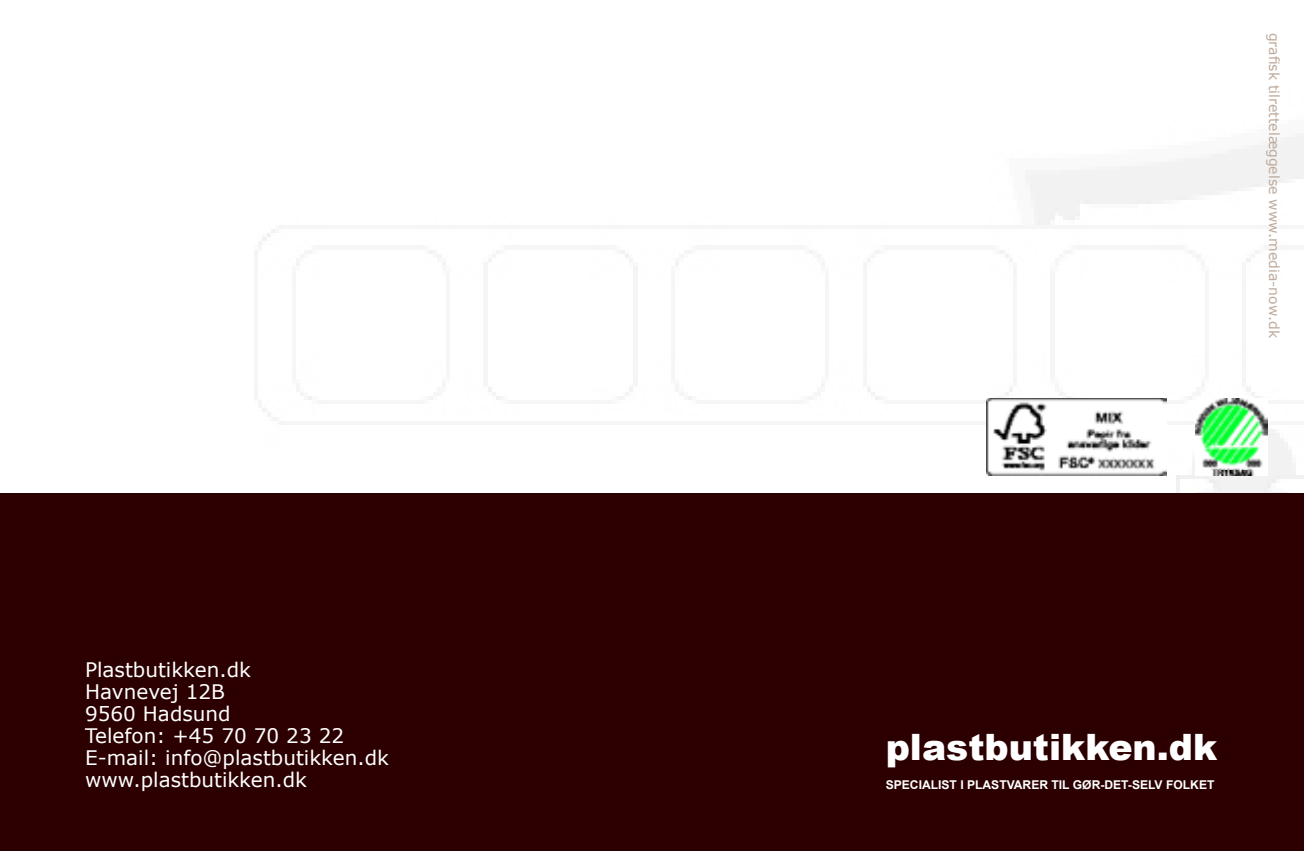
<style>
.page{position:relative;width:1304px;height:851px;background:#fff}
.page>*{position:absolute;margin:0;border:0;box-sizing:border-box;transform-origin:0 0}
.t1{font:900 36.2px "Arial";color:#fff}
.t2{font:20px/22px "Verdana";color:#fff}
.t3{font:14px "Verdana";color:#beaa9b}
.t4{font:700 12.2px "Arial";color:#fff}
</style>
<div class="page">
<svg style="left:258px;top:133px;width:1046px;height:360px"></svg>
<div style="left:0;top:493px;width:1304px;height:357px;background:#2c0000"></div>
<img style="left:987px;top:398px;width:179px;height:77px">
<img style="left:1196px;top:399px;width:71px;height:76px">
<p class="t2" style="left:85px;top:659px;width:305px">Plastbutikken.dk<br>Havnevej 12B<br>9560 Hadsund<br>Telefon: +45 70 70 23 22<br>E-mail: info@plastbutikken.dk www.plastbutikken.dk</p>
<p class="t3" style="left:1283px;top:33px;width:307px;rotate:90deg">grafisk tilrettelæggelse www.media-now.dk</p>
<h1 class="t1" style="left:886px;top:720px;width:333px">plastbutikken.dk</h1>
<p class="t4" style="left:886px;top:776px;width:330px">SPECIALIST I PLASTVARER TIL GØR-DET-SELV FOLKET</p>
</div>
